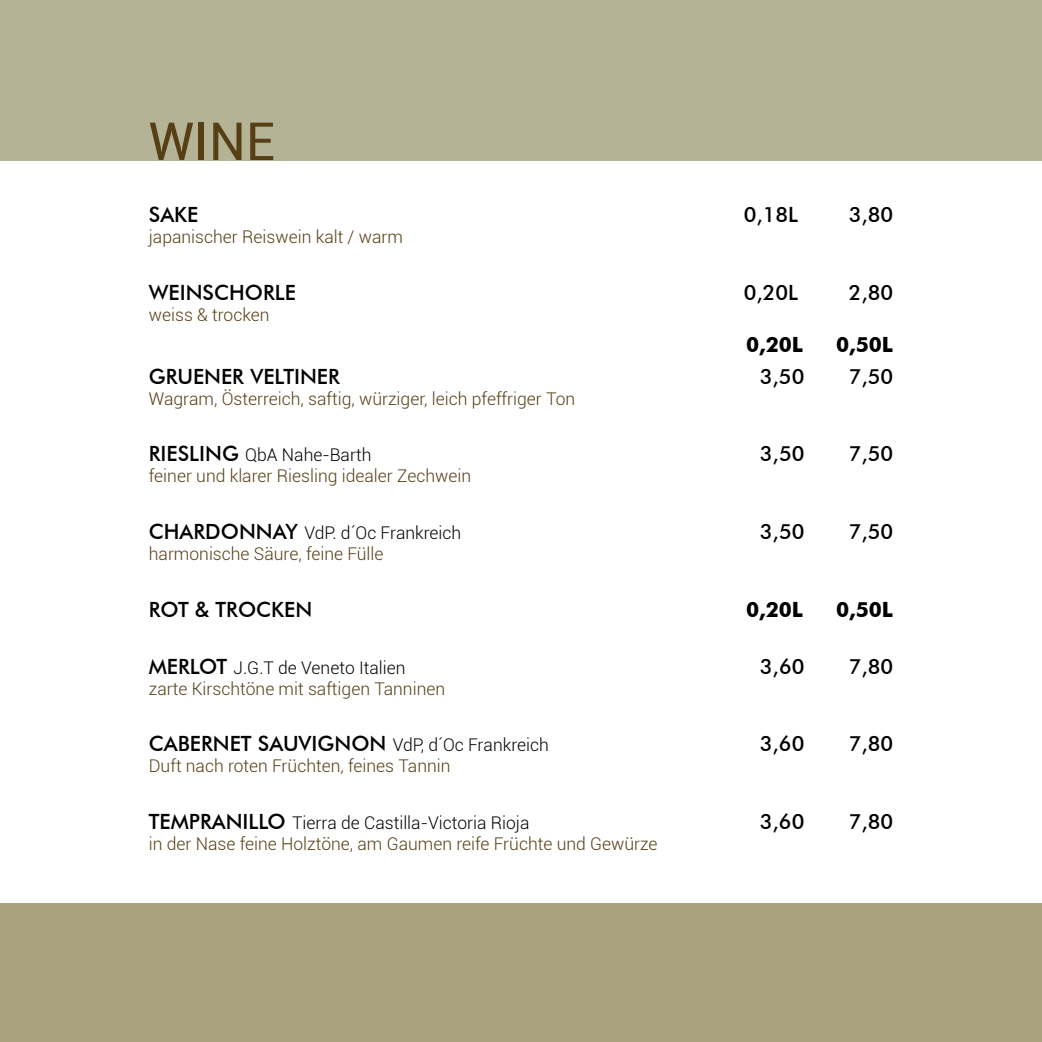
<style>
.page{position:relative;width:1042px;height:1042px;background:#b4b395}
.page>*{position:absolute;margin:0;border:0;box-sizing:border-box;transform-origin:0 0}
.t1{font:52.5px "Roboto";color:#563e15}
.t2{font:500 21px "Futura BT";color:#000}
.t3{font:700 21px "Futura BT";color:#000}
.t4{font:300 17.5px "Roboto";color:#563e15}
.t5{font:300 17.5px "Roboto";color:#000}
.s1{font-family:"Futura BT";font-weight:500;font-size:21px}
</style>
<div class="page">
<div style="left:0;top:161px;width:1042px;height:881px;background:#fff"></div>
<div style="left:0;top:903px;width:1042px;height:139px;background:#a7a27d"></div>
<h1 class="t1" style="left:149px;top:105px;width:127px">Wine</h1>
<p class="t2" style="left:149px;top:202px;width:51px">SAKE</p>
<p class="t2" style="left:744px;top:202px;width:54px">0,18L</p>
<p class="t2" style="left:849px;top:202px;width:46px">3,80</p>
<p class="t4" style="left:149px;top:225px;width:256px">japanischer Reiswein kalt / warm</p>
<p class="t2" style="left:149px;top:279px;width:149px">WEINSCHORLE</p>
<p class="t2" style="left:744px;top:279px;width:54px">0,20L</p>
<p class="t2" style="left:849px;top:279px;width:46px">2,80</p>
<p class="t4" style="left:149px;top:302px;width:122px">weiss &amp; trocken</p>
<p class="t3" style="left:746px;top:332px;width:59px">0,20L</p>
<p class="t3" style="left:836px;top:332px;width:59px">0,50L</p>
<p class="t2" style="left:149px;top:363px;width:192px">GRUENER VELTINER</p>
<p class="t2" style="left:760px;top:363px;width:46px">3,50</p>
<p class="t2" style="left:849px;top:363px;width:46px">7,50</p>
<p class="t4" style="left:149px;top:386px;width:428px">Wagram, Österreich, saftig, würziger, leich pfeffriger Ton</p>
<p class="t5" style="left:149px;top:443px;width:224px"><span class="s1">RIESLING</span> QbA Nahe-Barth</p>
<p class="t2" style="left:760px;top:441px;width:46px">3,50</p>
<p class="t2" style="left:849px;top:441px;width:46px">7,50</p>
<p class="t4" style="left:149px;top:464px;width:324px">feiner und klarer Riesling idealer Zechwein</p>
<p class="t5" style="left:149px;top:521px;width:314px"><span class="s1">CHARDONNAY</span> VdP. d´Oc Frankreich</p>
<p class="t2" style="left:760px;top:519px;width:46px">3,50</p>
<p class="t2" style="left:849px;top:519px;width:46px">7,50</p>
<p class="t4" style="left:149px;top:542px;width:236px">harmonische Säure, feine Fülle</p>
<p class="t2" style="left:149px;top:597px;width:165px">ROT &amp; TROCKEN</p>
<p class="t3" style="left:746px;top:597px;width:59px">0,20L</p>
<p class="t3" style="left:836px;top:597px;width:59px">0,50L</p>
<p class="t5" style="left:149px;top:655px;width:258px"><span class="s1">MERLOT</span> J.G.T de Veneto Italien</p>
<p class="t2" style="left:760px;top:653px;width:46px">3,60</p>
<p class="t2" style="left:849px;top:653px;width:46px">7,80</p>
<p class="t4" style="left:149px;top:676px;width:298px">zarte Kirschtöne mit saftigen Tanninen</p>
<p class="t5" style="left:149px;top:733px;width:401px"><span class="s1">CABERNET SAUVIGNON</span> VdP, d´Oc Frankreich</p>
<p class="t2" style="left:760px;top:731px;width:46px">3,60</p>
<p class="t2" style="left:849px;top:731px;width:46px">7,80</p>
<p class="t4" style="left:149px;top:754px;width:303px">Duft nach roten Früchten, feines Tannin</p>
<p class="t5" style="left:149px;top:810px;width:382px"><span class="s1">TEMPRANILLO</span> Tierra de Castilla-Victoria Rioja</p>
<p class="t2" style="left:760px;top:809px;width:46px">3,60</p>
<p class="t2" style="left:849px;top:809px;width:46px">7,80</p>
<p class="t4" style="left:149px;top:831px;width:510px">in der Nase feine Holztöne, am Gaumen reife Früchte und Gewürze</p>
</div>
